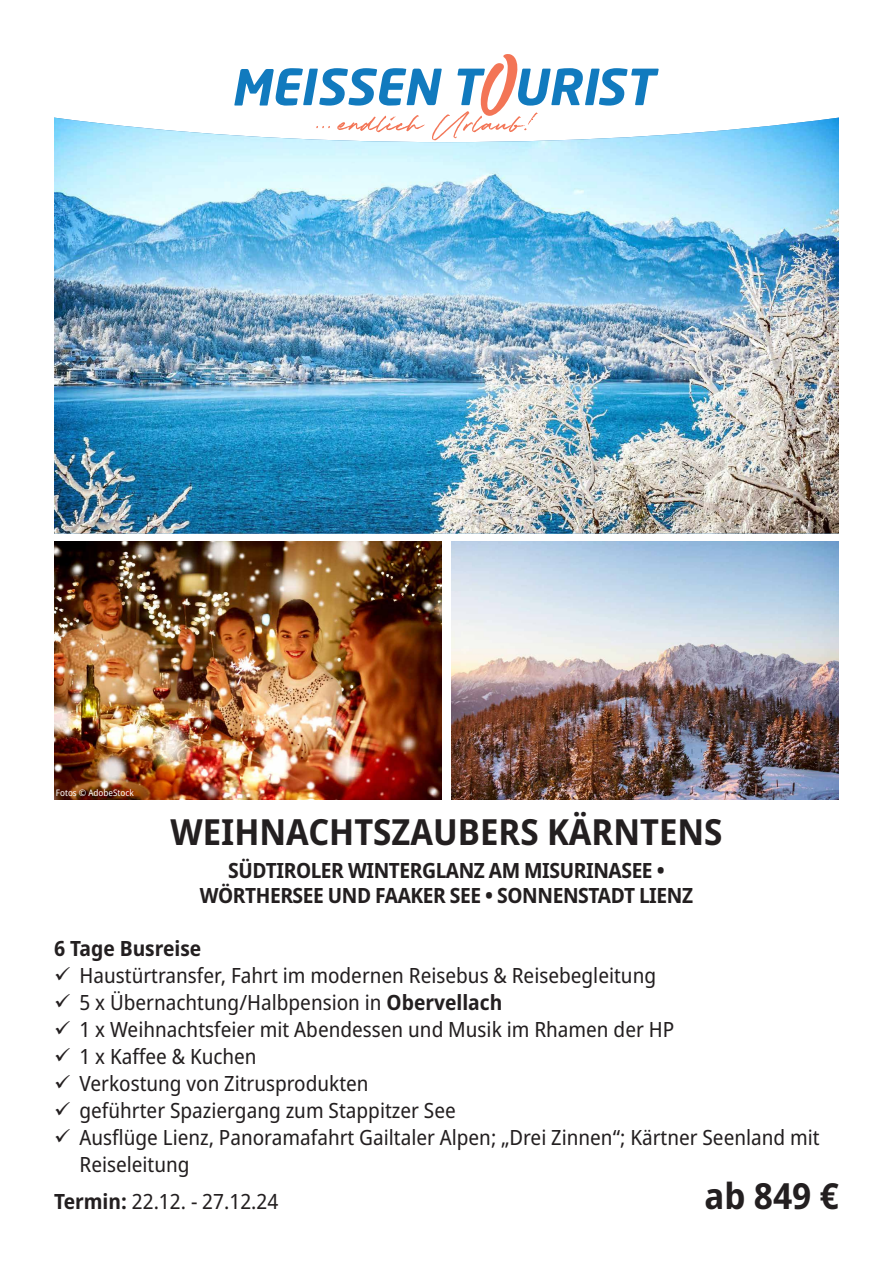
<style>
.page{position:relative;width:893px;height:1263px;background:#fff}
.page>*{position:absolute;margin:0;border:0;box-sizing:border-box;transform-origin:0 0}
.t1{font:700 semi-condensed 36px "Noto Sans";color:#231f20}
.t2{font:semi-condensed 21px/27px "Noto Sans";color:#231f20}
.t3{font:700 semi-condensed 21px/25.2px "Noto Sans";letter-spacing:-.02em;color:#231f20;text-align:center}
.t4{font:700 semi-condensed 21px "Noto Sans";color:#231f20}
.t5{font:semi-condensed 9px "Noto Sans";color:#fff}
.s1{font-weight:700}
</style>
<div class="page">
<svg style="left:234px;top:54px;width:425px;height:64px"></svg>
<img style="left:54px;top:118px;width:785px;height:416px">
<img style="left:54px;top:541px;width:388px;height:258px">
<img style="left:451px;top:541px;width:388px;height:258px">
<p class="t5" style="left:56px;top:786px;width:79px">Fotos © AdobeStock</p>
<h1 class="t1" style="left:170px;top:806px;width:553px">WEIHNACHTSZAUBERS KÄRNTENS</h1>
<p class="t3" style="left:200px;top:858px;width:495px">SÜDTIROLER WINTERGLANZ AM MISURINASEE •<br>WÖRTHERSEE UND FAAKER SEE • SONNENSTADT LIENZ</p>
<p class="t4" style="left:54px;top:933px;width:149px">6 Tage Busreise</p>
<p class="t2" style="left:80px;top:962px;width:742px">Haustürtransfer, Fahrt im modernen Reisebus &amp; Reisebegleitung<br>5 x Übernachtung/Halbpension in <span class="s1">Obervellach<br></span>1 x Weihnachtsfeier mit Abendessen und Musik im Rhamen der HP<br>1 x Kaffee &amp; Kuchen<br>Verkostung von Zitrusprodukten<br>geführter Spaziergang zum Stappitzer See<br>Ausflüge Lienz, Panoramafahrt Gailtaler Alpen; „Drei Zinnen“; Kärtner Seenland mit Reiseleitung</p>
<p class="t2" style="left:54px;top:1188px;width:226px"><span class="s1">Termin:</span> 22.12. - 27.12.24</p>
<h1 class="t1" style="left:705px;top:1170px;width:136px">ab 849 €</h1>
</div>
